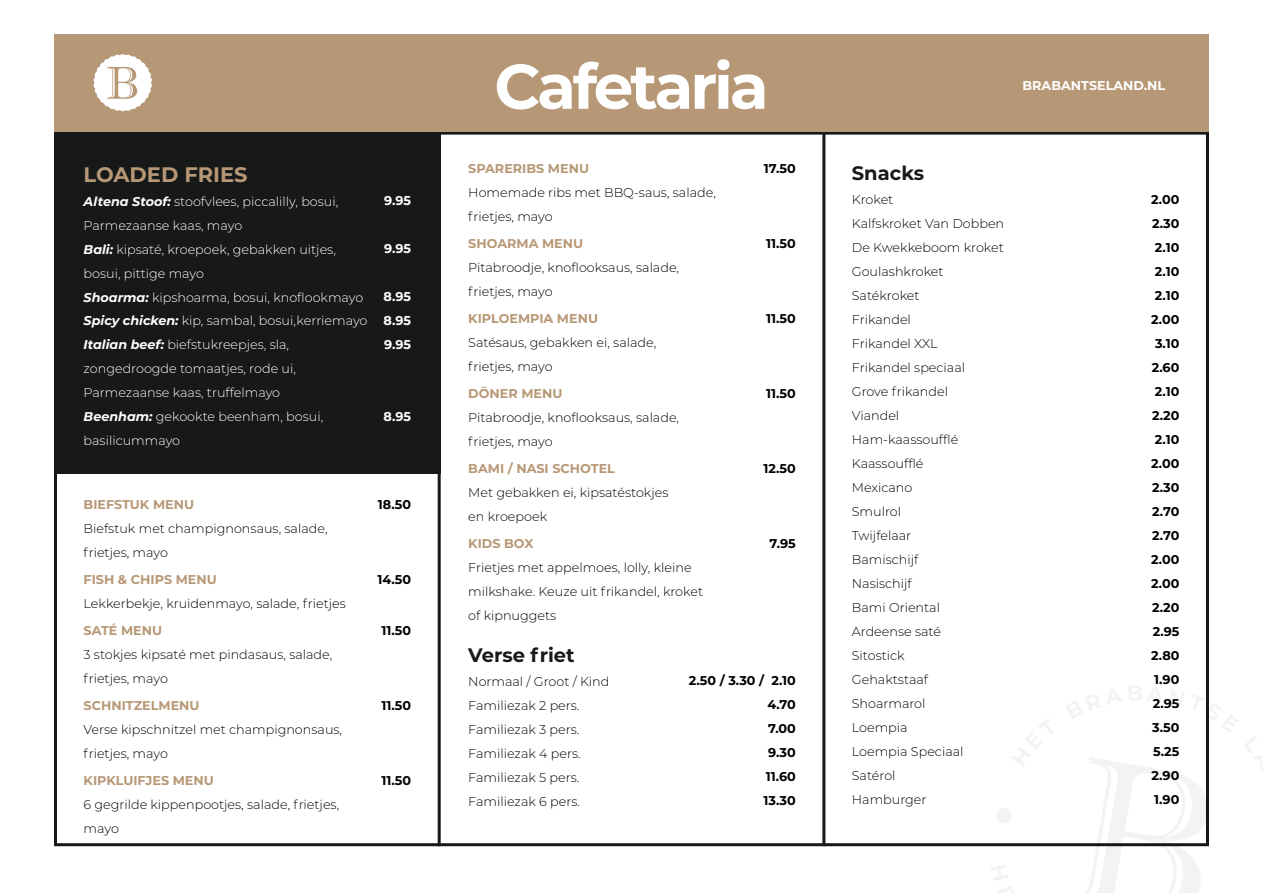
<style>
.page{position:relative;width:1263px;height:893px;background:#fff}
.page>*{position:absolute;margin:0;border:0;box-sizing:border-box;transform-origin:0 0}
.t1{font:700 63px "Montserrat";letter-spacing:-.05em;color:#fff}
.t2{font:700 21px "Montserrat";color:#b79876}
.t3{font:700 19.5px "Montserrat";color:#171818}
.t4{font:300 12.75px/24px "Montserrat";color:#000}
.t5{font:300 12.75px/24px "Montserrat";color:#fff}
.t6{font:700 12.75px/24px "Montserrat";color:#000;text-align:right}
.t7{font:700 12.75px "Montserrat";color:#b79876}
.t8{font:700 12.75px/24px "Montserrat";color:#fff;text-align:justify}
.s1{font-weight:700;font-style:italic}
</style>
<div class="page">
<hr style="left:438px;top:133px;width:3px;height:713px;background:#171818">
<hr style="left:822px;top:133px;width:3px;height:713px;background:#171818">
<div style="left:54px;top:34px;width:1155px;height:98px;background:#b79876"></div>
<svg style="left:93px;top:54px;width:59px;height:57px"></svg>
<div style="left:54px;top:135px;width:387px;height:339px;background:#171818"></div>
<svg style="left:1065px;top:757px;width:144px;height:136px"></svg>
<svg style="left:996px;top:808px;width:15px;height:15px"></svg>
<h2 class="t2" style="left:84px;top:159px;width:165px">LOADED FRIES</h2>
<p class="t5" style="left:84px;top:189px;width:285px"><span class="s1">Altena Stoof:</span> stoofvlees, piccalilly, bosui, Parmezaanse kaas, mayo<br><span class="s1">Bali:</span> kipsaté, kroepoek, gebakken uitjes, bosui, pittige mayo<br><span class="s1">Shoarma:</span> kipshoarma, bosui, knoflookmayo <span class="s1">Spicy chicken:</span> kip, sambal, bosui, kerriemayo <span class="s1">Italian beef:</span> biefstukreepjes, sla, zongedroogde tomaatjes, rode ui, Parmezaanse kaas, truffelmayo<br><span class="s1">Beenham:</span> gekookte beenham, bosui, basilicummayo</p>
<p class="t8" style="left:384px;top:188px;width:29px">9.95</p>
<p class="t8" style="left:384px;top:236px;width:29px">9.95</p>
<p class="t8" style="left:383px;top:284px;width:29px">8.95<br>8.95<br>9.95</p>
<p class="t8" style="left:383px;top:404px;width:29px">8.95</p>
<p class="t7" style="left:84px;top:495px;width:112px">BIEFSTUK MENU</p>
<p class="t4" style="left:84px;top:516px;width:246px">Biefstuk met champignonsaus, salade, frietjes, mayo</p>
<p class="t7" style="left:84px;top:570px;width:135px">FISH &amp; CHIPS MENU</p>
<p class="t4" style="left:84px;top:591px;width:264px">Lekkerbekje, kruidenmayo, salade, frietjes</p>
<p class="t7" style="left:84px;top:621px;width:80px">SATÉ MENU</p>
<p class="t4" style="left:84px;top:642px;width:250px">3 stokjes kipsaté met pindasaus, salade, frietjes, mayo</p>
<p class="t7" style="left:84px;top:696px;width:118px">SCHNITZELMENU</p>
<p class="t4" style="left:84px;top:717px;width:260px">Verse kipschnitzel met champignonsaus, frietjes, mayo</p>
<p class="t7" style="left:84px;top:771px;width:132px">KIPKLUIFJES MENU</p>
<p class="t4" style="left:84px;top:792px;width:257px">6 gegrilde kippenpootjes, salade, frietjes, mayo</p>
<p class="t6" style="left:378px;top:492px;width:35px">18.50</p>
<p class="t6" style="left:377px;top:567px;width:35px">14.50</p>
<p class="t6" style="left:381px;top:618px;width:31px">11.50</p>
<p class="t6" style="left:381px;top:693px;width:31px">11.50</p>
<p class="t6" style="left:381px;top:768px;width:31px">11.50</p>
<h1 class="t1" style="left:494px;top:41px;width:276px">Cafetaria</h1>
<p class="t6" style="left:764px;top:156px;width:33px">17.50</p>
<p class="t7" style="left:468px;top:160px;width:122px">SPARERIBS MENU</p>
<p class="t4" style="left:468px;top:181px;width:249px">Homemade ribs met BBQ-saus, salade, frietjes, mayo</p>
<p class="t7" style="left:468px;top:235px;width:116px">SHOARMA MENU</p>
<p class="t4" style="left:468px;top:255px;width:212px">Pitabroodje, knoflooksaus, salade, frietjes, mayo</p>
<p class="t7" style="left:468px;top:310px;width:131px">KIPLOEMPIA MENU</p>
<p class="t4" style="left:468px;top:330px;width:189px">Satésaus, gebakken ei, salade, frietjes, mayo</p>
<p class="t7" style="left:468px;top:385px;width:96px">DÖNER MENU</p>
<p class="t4" style="left:468px;top:405px;width:212px">Pitabroodje, knoflooksaus, salade, frietjes, mayo</p>
<p class="t7" style="left:468px;top:460px;width:148px">BAMI / NASI SCHOTEL</p>
<p class="t4" style="left:468px;top:480px;width:202px">Met gebakken ei, kipsatéstokjes en kroepoek</p>
<p class="t7" style="left:468px;top:535px;width:67px">KIDS BOX</p>
<p class="t4" style="left:468px;top:555px;width:236px">Frietjes met appelmoes, lolly, kleine milkshake. Keuze uit frikandel, kroket of kipnuggets</p>
<h3 class="t3" style="left:468px;top:641px;width:108px">Verse friet</h3>
<p class="t4" style="left:468px;top:669px;width:143px">Normaal / Groot / Kind<br>Familiezak 2 pers.<br>Familiezak 3 pers.<br>Familiezak 4 pers.<br>Familiezak 5 pers.<br>Familiezak 6 pers.</p>
<p class="t6" style="left:766px;top:231px;width:31px">11.50</p>
<p class="t6" style="left:766px;top:306px;width:31px">11.50</p>
<p class="t6" style="left:766px;top:381px;width:31px">11.50</p>
<p class="t6" style="left:764px;top:456px;width:34px">12.50</p>
<p class="t6" style="left:769px;top:531px;width:28px">7.95</p>
<p class="t6" style="left:689px;top:668px;width:108px">2.50 / 3.30 / 2.10<br>4.70<br>7.00<br>9.30<br>11.60<br>13.30</p>
<p class="t8" style="left:1022px;top:73px;width:144px">BRABANTSELAND.NL</p>
<h3 class="t3" style="left:852px;top:159px;width:74px">Snacks</h3>
<p class="t4" style="left:852px;top:187px;width:154px">Kroket<br>Kalfskroket Van Dobben<br>De Kwekkeboom kroket<br>Goulashkroket<br>Satékroket<br>Frikandel<br>Frikandel XXL<br>Frikandel speciaal<br>Grove frikandel<br>Viandel<br>Ham-kaassoufflé<br>Kaassoufflé<br>Mexicano<br>Smulrol<br>Twijfelaar<br>Bamischijf<br>Nasischijf<br>Bami Oriental<br>Ardeense saté<br>Sitostick<br>Gehaktstaaf<br>Shoarmarol<br>Loempia<br>Loempia Speciaal<br>Satérol<br>Hamburger</p>
<p class="t6" style="left:1151px;top:187px;width:30px;text-align:center">2.00<br>2.30<br>2.10<br>2.10<br>2.10<br>2.00<br>3.10<br>2.60<br>2.10<br>2.20<br>2.10<br>2.00<br>2.30<br>2.70<br>2.70<br>2.00<br>2.00<br>2.20<br>2.95<br>2.80<br>1.90<br>2.95<br>3.50<br>5.25<br>2.90<br>1.90</p>
</div>
